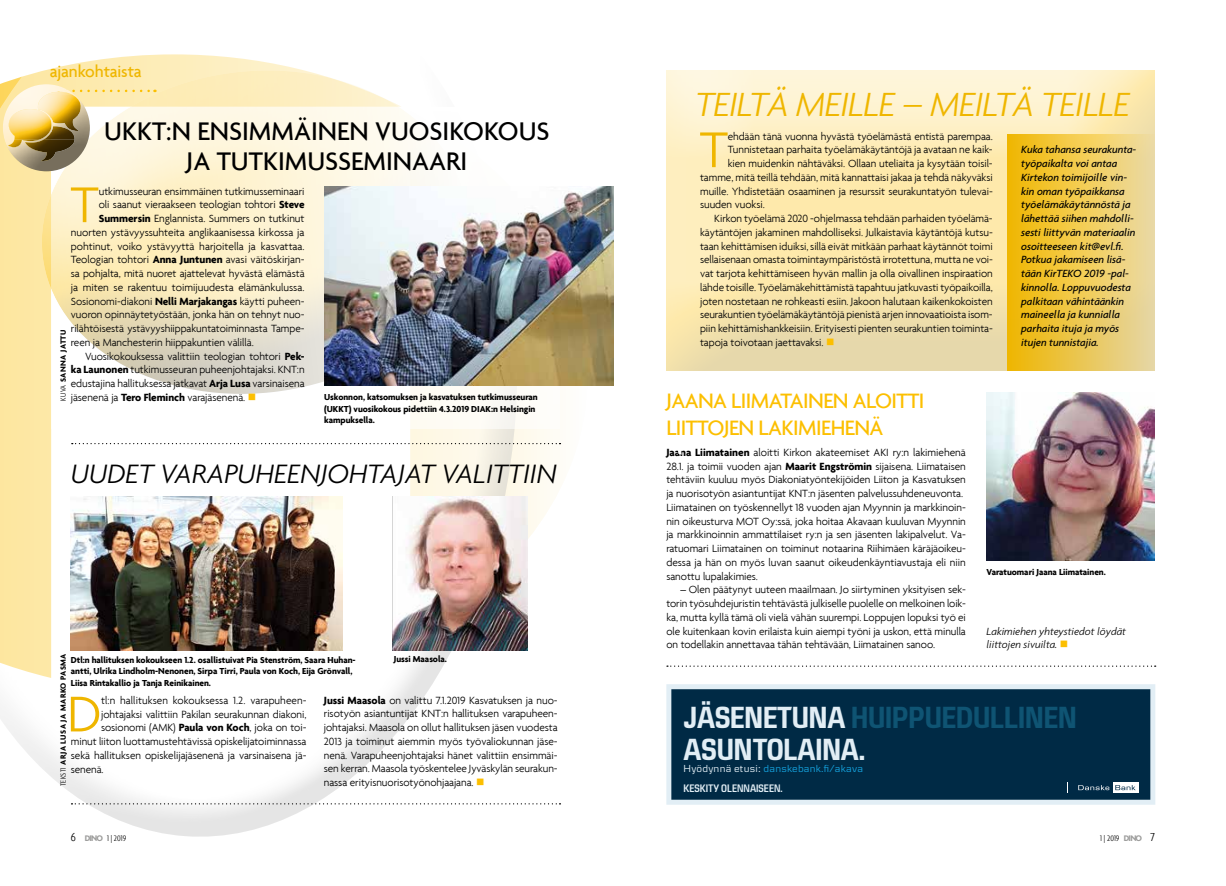
<style>
.page{position:relative;width:1226px;height:886px;background:#fff}
.page>*{position:absolute;margin:0;border:0;box-sizing:border-box;transform-origin:0 0}
.t1{font:300 54.38px "Agenda";color:#efb600}
.t2{font:italic 300 36.25px "Agenda";letter-spacing:-.025em;color:#efb600}
.t3{font:700 31.88px/32.2px "Danske Condensed";letter-spacing:-.005em;color:#e2eef5}
.t4{font:italic 300 28.75px "Agenda";color:#000}
.t5{font:500 27.5px/30px "Agenda";color:#000;text-align:center}
.t6{font:500 22.5px/27px "Agenda";letter-spacing:-.025em;color:#fcbf00}
.t7{font:500 17.5px "Agenda";letter-spacing:-.005em;color:#efb600}
.t8{font:600 condensed 11.38px "Danske";color:#e2eef5}
.t9{font:300 11.25px/13.8px "Agenda";letter-spacing:-.005em;color:#000;text-align:justify}
.t10{font:italic 500 11.25px/13.8px "Agenda";letter-spacing:-.005em;color:#000}
.t11{font:italic 300 11.25px/13.8px "Agenda";letter-spacing:-.005em;color:#000}
.t12{font:10.62px "Danske Textv 2";letter-spacing:.02em;color:#14a0db}
.t13{font:700 9.38px/11.2px "Agenda";letter-spacing:-.005em;color:#000}
.t14{font:300 condensed 8.75px "Agenda";letter-spacing:.005em;color:#000}
.t15{font:700 8.12px "Agenda";letter-spacing:.05em;color:#000}
.s1{font-weight:700}
.s2{color:#fcbf00}
.s3{font-weight:300;font-stretch:condensed}
.s4{color:#0f5473}
.s5{color:#e2eef5}
.s6{font-size:12.5px}
.s7{font-weight:700;font-stretch:normal;color:#9d9d9c}
</style>
<div class="page">
<svg style="left:0;top:76px;width:543px;height:761px"></svg>
<div style="left:51px;top:107px;width:509px;height:322px;background:#fff"></div>
<svg style="left:24px;top:54px;width:451px;height:256px"></svg>
<svg style="left:29px;top:102px;width:456px;height:314px"></svg>
<svg style="left:91px;top:84px;width:64px;height:87px;background:#fdf4d7"></svg>
<div style="left:3px;top:83px;width:88px;height:63px;background:#fff;opacity:.75"></div>
<div style="left:3px;top:91px;width:88px;height:81px;background:#000;opacity:.54"></div>
<div style="left:664px;top:67px;width:492px;height:269px;background:#fff;opacity:.75"></div>
<div style="left:664px;top:75px;width:492px;height:297px;background:#000;opacity:.28"></div>
<svg style="left:72px;top:443px;width:489px;height:1px"></svg>
<svg style="left:71px;top:803px;width:490px;height:1px"></svg>
<svg style="left:667px;top:665px;width:489px;height:2px"></svg>
<img style="left:71px;top:497px;width:272px;height:153px">
<img style="left:393px;top:497px;width:134px;height:153px">
<div style="left:1008px;top:134px;width:147px;height:237px;background:linear-gradient(to right,#f2b901,#ecdba7)"></div>
<img style="left:987px;top:392px;width:168px;height:169px">
<img style="left:324px;top:186px;width:289px;height:199px">
<svg style="left:666px;top:684px;width:489px;height:121px;background:#183f58"></svg>
<svg style="left:1113px;top:782px;width:25px;height:10px"></svg>
<div style="left:1068px;top:782px;width:44px;height:10px;background:#002a46"></div>
<svg style="left:1078px;top:785px;width:31px;height:5px"></svg>
<svg style="left:1115px;top:785px;width:21px;height:5px"></svg>
<h3 class="t7" style="left:50px;top:61px;width:93px">ajankohtaista</h3>
<h3 class="t5" style="left:104px;top:116px;width:447px">UKKT:N ENSIMMÄINEN VUOSIKOKOUS<br>JA TUTKIMUSSEMINAARI</h3>
<h1 class="t1" style="left:70px;top:173px;width:30px">T</h1>
<p class="t9" style="left:99px;top:184px;width:207px">utkimusseuran ensimmäinen tutkimusseminaari</p>
<p class="t9" style="left:99px;top:198px;width:207px">oli saanut vieraakseen teologian tohtori <span class="s1">Steve</span></p>
<p class="t9" style="left:99px;top:211px;width:207px"><span class="s1">Summersin</span> Englannista. Summers on tutkinut</p>
<p class="t9" style="left:71px;top:225px;width:235px">nuorten ystävyyssuhteita anglikaanisessa kirkossa ja</p>
<p class="t9" style="left:71px;top:239px;width:235px">pohtinut, voiko ystävyyttä harjoitella ja kasvattaa.</p>
<p class="t9" style="left:71px;top:253px;width:235px">Teologian tohtori <span class="s1">Anna Juntunen</span> avasi väitöskirjan-</p>
<p class="t9" style="left:71px;top:266px;width:235px">sa pohjalta, mitä nuoret ajattelevat hyvästä elämästä</p>
<p class="t9" style="left:71px;top:280px;width:235px">ja miten se rakentuu toimijuudesta elämänkulussa.</p>
<p class="t9" style="left:71px;top:294px;width:235px">Sosionomi-diakoni <span class="s1">Nelli Marjakangas</span> käytti puheen-</p>
<p class="t9" style="left:71px;top:308px;width:235px">vuoron opinnäytetyöstään, jonka hän on tehnyt nuo-</p>
<p class="t9" style="left:71px;top:321px;width:235px">rilähtöisestä ystävyyshiippakuntatoiminnasta Tampe-</p>
<p class="t9" style="left:71px;top:335px;width:184px">reen ja Manchesterin hiippakuntien välillä.</p>
<p class="t9" style="left:85px;top:349px;width:221px">Vuosikokouksessa valittiin teologian tohtori <span class="s1">Pek-</span></p>
<p class="t9" style="left:71px;top:363px;width:235px"><span class="s1">ka Launonen</span> tutkimusseuran puheenjohtajaksi. KNT:n</p>
<p class="t9" style="left:71px;top:376px;width:235px">edustajina hallituksessa jatkavat <span class="s1">Arja Lusa</span> varsinaisena</p>
<p class="t9" style="left:71px;top:390px;width:187px">jäsenenä ja <span class="s1">Tero Fleminch</span> varajäsenenä. <span class="s2">■</span></p>
<p class="t13" style="left:324px;top:391px;width:215px">Uskonnon, katsomuksen ja kasvatuksen tutkimusseuran (UKKT) vuosikokous pidettiin 4.3.2019 DIAK:n Helsingin kampuksella.</p>
<p class="t15" style="left:58px;top:401px;width:73px;rotate:-90deg"><span class="s3">KUVA</span> SANNA JATTU</p>
<h3 class="t4" style="left:71px;top:457px;width:487px">UUDET VARAPUHEENJOHTAJAT VALITTIIN</h3>
<p class="t15" style="left:58px;top:786px;width:134px;rotate:-90deg"><span class="s3">TEKSTI</span> ARJA LUSA JA MARKO PASMA</p>
<p class="t13" style="left:71px;top:654px;width:286px">Dtl:n hallituksen kokoukseen 1.2. osallistuivat Pia Stenström, Saara Huhan&shy;antti, Ulrika Lindholm-Nenonen, Sirpa Tirri, Paula von Koch, Eija Grönvall,<br>Liisa Rintakallio ja Tanja Reinikainen.</p>
<p class="t13" style="left:394px;top:653px;width:55px">Jussi Maasola.</p>
<p class="t9" style="left:324px;top:693px;width:235px"><span class="s1">Jussi Maasola</span> on valittu 7.1.2019 Kasvatuksen ja nuo&shy;risotyön asiantuntijat KNT:n hallituksen varapuheen&shy;johtajaksi. Maasola on ollut hallituksen jäsen vuodesta 2013 ja toiminut aiemmin myös työvaliokunnan jäse&shy;nenä. Varapuheenjohtajaksi hänet valittiin ensimmäi&shy;sen kerran. Maasola työskentelee Jyväskylän seurakun&shy;nassa erityisnuorisotyönohjaajana. <span class="s2">■</span></p>
<h1 class="t1" style="left:67px;top:682px;width:36px">D</h1>
<p class="t9" style="left:101px;top:693px;width:207px">tl:n hallituksen kokouksessa 1.2. varapuheen-</p>
<p class="t9" style="left:101px;top:707px;width:207px">johtajaksi valittiin Pakilan seurakunnan diakoni,</p>
<p class="t9" style="left:101px;top:721px;width:207px">sosionomi (AMK) <span class="s1">Paula von Koch</span>, joka on toi-</p>
<p class="t9" style="left:71px;top:734px;width:237px">minut liiton luottamustehtävissä opiskelijatoiminnassa</p>
<p class="t9" style="left:71px;top:748px;width:237px">sekä hallituksen opiskelijajäsenenä ja varsinaisena jä-</p>
<p class="t9" style="left:71px;top:762px;width:34px">senenä.</p>
<h2 class="t2" style="left:696px;top:83px;width:436px">TEILTÄ MEILLE – MEILTÄ TEILLE</h2>
<h1 class="t1" style="left:700px;top:118px;width:30px">T</h1>
<p class="t9" style="left:728px;top:129px;width:267px">ehdään tänä vuonna hyvästä työelämästä entistä parempaa.</p>
<p class="t9" style="left:728px;top:143px;width:267px">Tunnistetaan parhaita työelämäkäytäntöjä ja avataan ne kaik-</p>
<p class="t9" style="left:728px;top:156px;width:267px">kien muidenkin nähtäväksi. Ollaan uteliaita ja kysytään toisil-</p>
<p class="t9" style="left:700px;top:170px;width:294px">tamme, mitä teillä tehdään, mitä kannattaisi jakaa ja tehdä näkyväksi</p>
<p class="t9" style="left:700px;top:184px;width:294px">muille. Yhdistetään osaaminen ja resurssit seurakuntatyön tulevai-</p>
<p class="t9" style="left:700px;top:198px;width:66px">suuden vuoksi.</p>
<p class="t9" style="left:714px;top:211px;width:280px">Kirkon työelämä 2020 -ohjelmassa tehdään parhaiden työelämä-</p>
<p class="t9" style="left:700px;top:225px;width:294px">käytäntöjen jakaminen mahdolliseksi. Julkaistavia käytäntöjä kutsu-</p>
<p class="t9" style="left:700px;top:239px;width:294px">taan kehittämisen iduiksi, sillä eivät mitkään parhaat käytännöt toimi</p>
<p class="t9" style="left:700px;top:253px;width:294px">sellaisenaan omasta toimintaympäristöstä irrotettuna, mutta ne voi-</p>
<p class="t9" style="left:700px;top:266px;width:294px">vat tarjota kehittämiseen hyvän mallin ja olla oivallinen inspiraation</p>
<p class="t9" style="left:700px;top:280px;width:294px">lähde toisille. Työelämäkehittämistä tapahtuu jatkuvasti työpaikoilla,</p>
<p class="t9" style="left:700px;top:294px;width:294px">joten nostetaan ne rohkeasti esiin. Jakoon halutaan kaikenkokoisten</p>
<p class="t9" style="left:700px;top:308px;width:294px">seurakuntien työelämäkäytäntöjä pienistä arjen innovaatioista isom-</p>
<p class="t9" style="left:700px;top:321px;width:294px">piin kehittämishankkeisiin. Erityisesti pienten seurakuntien toiminta-</p>
<p class="t9" style="left:700px;top:335px;width:136px">tapoja toivotaan jaettavaksi. <span class="s2">■</span></p>
<p class="t10" style="left:1021px;top:143px;width:117px">Kuka tahansa seurakunta&shy;työpaikalta voi antaa<br>Kirtekon toimijoille vin&shy;kin oman työpaikkansa työelämäkäytännöstä ja lähettää siihen mahdolli&shy;sesti liittyvän materiaalin osoitteeseen kit@evl.fi.<br>Potkua jakamiseen lisä&shy;tään KirTEKO 2019 -pal&shy;kinnolla. Loppuvuodesta palkitaan vähintäänkin maineella ja kunnialla parhaita ituja ja myös itujen tunnistajia.</p>
<h3 class="t6" style="left:666px;top:387px;width:260px">JAANA LIIMATAINEN ALOITTI<br>LIITTOJEN LAKIMIEHENÄ</h3>
<p class="t9" style="left:666px;top:445px;width:301px;text-align:left"><span class="s1">Jaana Liimatainen</span> aloitti Kirkon akateemiset AKI ry:n lakimiehenä 28.1. ja toimii vuoden ajan <span class="s1">Maarit Engströmin</span> sijaisena. Liimataisen tehtäviin kuuluu myös Diakoniatyöntekijöiden Liiton ja Kasvatuksen ja nuorisotyön asiantuntijat KNT:n jäsenten palvelussuhdeneuvonta.<br>Liimatainen on työskennellyt 18 vuoden ajan Myynnin ja markkinoin&shy;nin oikeusturva MOT Oy:ssä, joka hoitaa Akavaan kuuluvan Myynnin ja markkinoinnin ammattilaiset ry:n ja sen jäsenten lakipalvelut. Va&shy;ratuomari Liimatainen on toiminut notaarina Riihimäen käräjäoikeu&shy;dessa ja hän on myös luvan saanut oikeudenkäyntiavustaja eli niin sanottu lupalakimies.</p>
<p class="t9" style="left:666px;top:583px;width:301px;text-indent:14px">– Olen päätynyt uuteen maailmaan. Jo siirtyminen yksityisen sek&shy;torin työsuhdejuristin tehtävästä julkiselle puolelle on melkoinen loik&shy;ka, mutta kyllä tämä oli vielä vähän suurempi. Loppujen lopuksi työ ei ole kuitenkaan kovin erilaista kuin aiempi työni ja uskon, että minulla on todellakin annettavaa tähän tehtävään, Liimatainen sanoo.</p>
<p class="t13" style="left:987px;top:566px;width:121px">Varatuomari Jaana Liimatainen.</p>
<p class="t11" style="left:987px;top:624px;width:141px">Lakimiehen yhteystiedot löydät liittojen sivuilta. <span class="s2">■</span></p>
<h3 class="t3" style="left:684px;top:702px;width:395px">JÄSENETUNA <span class="s4">HUIPPUEDULLINEN<br></span>ASUNTOLAINA.</h3>
<p class="t8" style="left:684px;top:781px;width:101px">KESKITY OLENNAISEEN.</p>
<p class="t12" style="left:684px;top:763px;width:181px"><span class="s5">Hyödynnä etusi:</span> danskebank.fi/akava</p>
<p class="t14" style="left:71px;top:833px;width:57px"><span class="s6">6</span> <span class="s7">DINO</span> 1 | 2019</p>
<p class="t14" style="left:1100px;top:833px;width:56px">1 | 2019 <span class="s7">DINO</span> <span class="s6">7</span></p>
</div>
